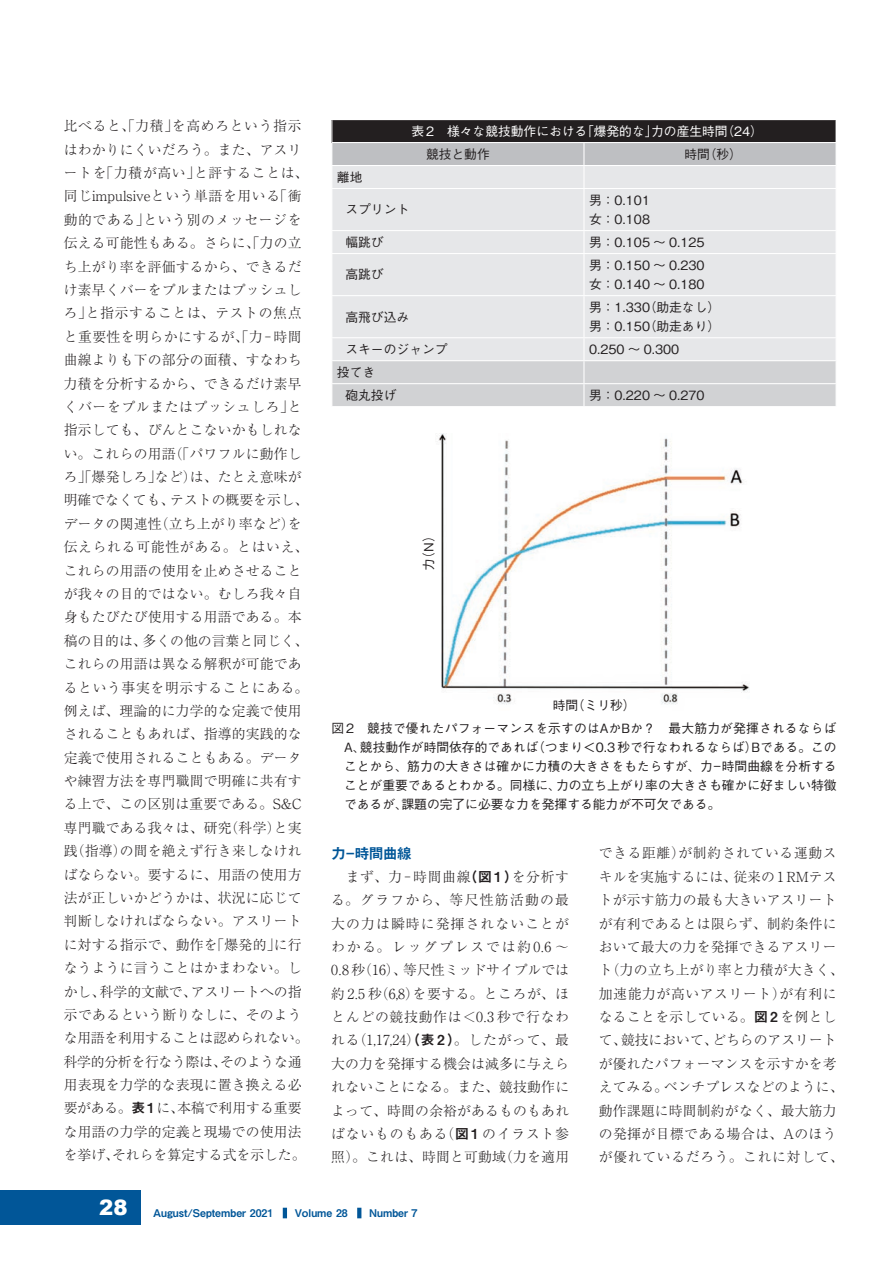
<style>
.page{position:relative;width:893px;height:1263px;background:#fff}
.page>*{position:absolute;margin:0;border:0;box-sizing:border-box;transform-origin:0 0}
.t1{font:14.85px "Midashi Go Pro MB31";color:#015698}
.t2{font:300 13.8px/23.4px "Ryumin Pro";letter-spacing:.015em;color:#231f20}
.t3{font:500 12.75px/19.2px "Gothic BBB Pro";color:#231f20}
.t4{font:500 12.75px "Gothic BBB Pro";color:#fff}
.t5{font:10.65px "Midashi Go Pro MB31";color:#015698}
.s1{font-family:"Midashi Go Pro MB31";font-weight:400}
</style>
<div class="page">
<div style="left:0;top:1191px;width:140px;height:34px;background:#015698"></div>
<svg style="left:357px;top:1208px;width:4px;height:10px"></svg>
<hr style="left:283px;top:1208px;width:4px;height:10px;background:#015698">
<div style="left:332px;top:189px;width:504px;height:148px;background:#e6e7e9"></div>
<svg style="left:331px;top:120px;width:505px;height:68px;background:#9b9a9c"></svg>
<hr style="left:583px;top:189px;width:1px;height:41px;background:#fff">
<hr style="left:331px;top:230px;width:253px;height:1px;background:#fff">
<hr style="left:584px;top:230px;width:253px;height:1px;background:#fff">
<svg style="left:583px;top:231px;width:1px;height:22px"></svg>
<hr style="left:331px;top:253px;width:253px;height:1px;background:#fff">
<hr style="left:584px;top:253px;width:253px;height:1px;background:#fff">
<hr style="left:583px;top:254px;width:1px;height:41px;background:#fff">
<hr style="left:331px;top:295px;width:253px;height:1px;background:#fff">
<hr style="left:584px;top:295px;width:253px;height:1px;background:#fff">
<hr style="left:583px;top:296px;width:1px;height:41px;background:#fff">
<svg style="left:332px;top:338px;width:504px;height:68px;background:#d9dadc"></svg>
<img style="left:438px;top:434px;width:311px;height:271px">
<p class="t2" style="left:64px;top:113px;width:246px">比べると、「力積」を高めろという指示はわかりにくいだろう。また、アスリートを「力積が高い」と評することは、同じimpulsiveという単語を用いる「衝動的である」という別のメッセージを伝える可能性もある。さらに、「力の立ち上がり率を評価するから、できるだけ素早くバーをプルまたはプッシュしろ」と指示することは、テストの焦点と重要性を明らかにするが、「力－時間曲線よりも下の部分の面積、すなわち力積を分析するから、できるだけ素早くバーをプルまたはプッシュしろ」と指示しても、ぴんとこないかもしれない。これらの用語（「パワフルに動作しろ」「爆発しろ」など）は、たとえ意味が明確でなくても、テストの概要を示し、データの関連性（立ち上がり率など）を伝えられる可能性がある。とはいえ、これらの用語の使用を止めさせることが我々の目的ではない。むしろ我々自身もたびたび使用する用語である。本稿の目的は、多くの他の言葉と同じく、これらの用語は異なる解釈が可能であるという事実を明示することにある。例えば、理論的に力学的な定義で使用されることもあれば、指導的実践的な定義で使用されることもある。データや練習方法を専門職間で明確に共有する上で、この区別は重要である。S&amp;C専門職である我々は、研究（科学）と実践（指導）の間を絶えず行き来しなければならない。要するに、用語の使用方法が正しいかどうかは、状況に応じて判断しなければならない。アスリートに対する指示で、動作を「爆発的」に行なうように言うことはかまわない。しかし、科学的文献で、アスリートへの指示であるという断りなしに、そのような用語を利用することは認められない。科学的分析を行なう際は、そのような通用表現を力学的な表現に置き換える必要がある。<span class="s1">表 1</span> に、本稿で利用する重要な用語の力学的定義と現場での使用法を挙げ、それらを算定する式を示した。</p>
<p class="t4" style="left:411px;top:121px;width:353px">表 2　様々な競技動作における「爆発的な」力の産生時間（24）</p>
<p class="t3" style="left:426px;top:143px;width:65px">競技と動作</p>
<p class="t3" style="left:684px;top:143px;width:59px">時間（秒）</p>
<p class="t3" style="left:337px;top:166px;width:27px">離地</p>
<p class="t3" style="left:345px;top:198px;width:65px">スプリント</p>
<p class="t3" style="left:589px;top:189px;width:62px">男：0.101女：0.108</p>
<p class="t3" style="left:345px;top:231px;width:40px">幅跳び</p>
<p class="t3" style="left:589px;top:231px;width:117px">男：0.105 ～ 0.125</p>
<p class="t3" style="left:345px;top:263px;width:40px">高跳び</p>
<p class="t3" style="left:589px;top:254px;width:117px">男：0.150 ～ 0.230女：0.140 ～ 0.180</p>
<p class="t3" style="left:345px;top:306px;width:65px">高飛び込み</p>
<p class="t3" style="left:589px;top:296px;width:133px">男：1.330（助走なし）男：0.150（助走あり）</p>
<p class="t3" style="left:345px;top:338px;width:104px">スキーのジャンプ</p>
<p class="t3" style="left:589px;top:338px;width:92px">0.250 ～ 0.300</p>
<p class="t3" style="left:345px;top:359px;width:53px;line-height:23px;text-indent:-9px">投てき<br>砲丸投げ</p>
<p class="t3" style="left:589px;top:384px;width:117px">男：0.220 ～ 0.270</p>
<p class="t3" style="left:418px;top:571px;width:43px;rotate:-90deg">力（N）</p>
<p class="t3" style="left:331px;top:692px;width:507px;line-height:23px;text-indent:221px">時間（ミリ秒）<br>図 2　競技で優れたパフォーマンスを示すのはAかBか？　最大筋力が発揮されるならば</p>
<p class="t3" style="left:344px;top:736px;width:494px;text-align:justify">A、競技動作が時間依存的であれば（つまり＜0.3 秒で行なわれるならば）Bである。このことから、筋力の大きさは確かに力積の大きさをもたらすが、力－時間曲線を分析することが重要であるとわかる。同様に、力の立ち上がり率の大きさも確かに好ましい特徴であるが、課題の完了に必要な力を発揮する能力が不可欠である。</p>
<p class="t1" style="left:331px;top:842px;width:82px">力－時間曲線</p>
<p class="t2" style="left:331px;top:864px;width:239px;text-align:justify">　まず、力－時間曲線<span class="s1">（図 1 ）</span>を分析する。グラフから、等尺性筋活動の最大の力は瞬時に発揮されないことがわかる。レッグプレスでは約 0.6 ～0.8 秒（16）、等尺性ミッドサイプルでは約 2.5 秒（6,8）を要する。ところが、ほとんどの競技動作は＜0.3 秒で行なわれる（1,17,24）<span class="s1">（表 2 ）</span>。したがって、最大の力を発揮する機会は滅多に与えられないことになる。また、競技動作によって、時間の余裕があるものもあればないものもある（<span class="s1">図 1</span> のイラスト参照）。これは、時間と可動域（力を適用</p>
<p class="t2" style="left:599px;top:840px;width:246px">できる距離）が制約されている運動スキルを実施するには、従来の 1 RMテストが示す筋力の最も大きいアスリートが有利であるとは限らず、制約条件において最大の力を発揮できるアスリート（力の立ち上がり率と力積が大きく、加速能力が高いアスリート）が有利になることを示している。<span class="s1">図 2</span> を例として、競技において、どちらのアスリートが優れたパフォーマンスを示すかを考えてみる。ベンチプレスなどのように、動作課題に時間制約がなく、最大筋力の発揮が目標である場合は、Aのほうが優れているだろう。これに対して、</p>
<p class="t5" style="left:99px;top:1204px;width:320px"><sup>28</sup> August/September 2021　　Volume 28　　Number 7</p>
</div>
